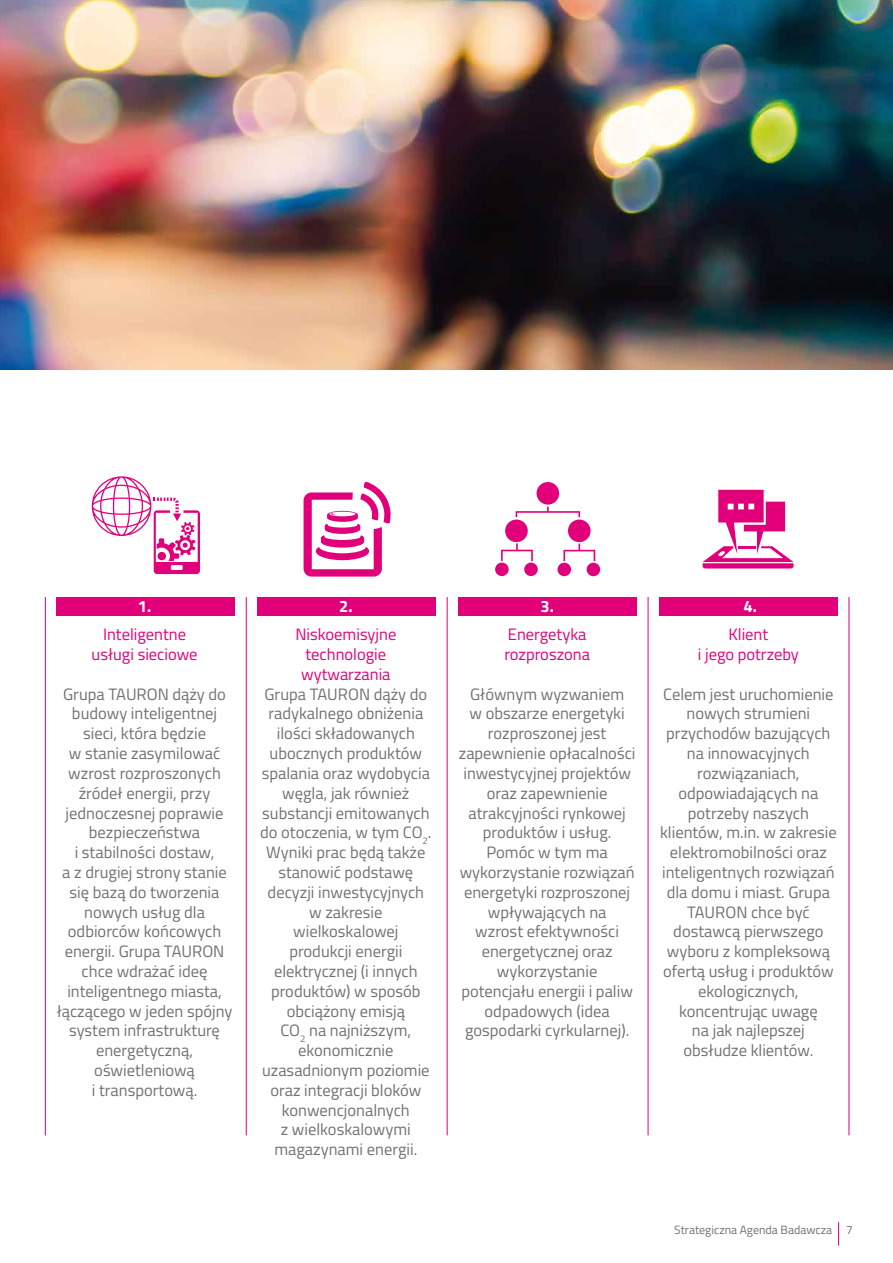
<style>
.page{position:relative;width:893px;height:1263px;background:#fff}
.page>*{position:absolute;margin:0;border:0;box-sizing:border-box;transform-origin:0 0}
.t1{font:16.5px/19.8px "Titillium";color:#707172;text-align:center}
.t2{font:16.5px/19.8px "Titillium";color:#e2007a;text-align:center}
.t3{font:700 16.5px "Titillium";color:#fff}
.t4{font:12px "Titillium";color:#707172}
</style>
<div class="page">
<div style="left:57px;top:597px;width:178px;height:19px;background:#e2007a"></div>
<div style="left:257px;top:597px;width:179px;height:19px;background:#e2007a"></div>
<div style="left:458px;top:597px;width:179px;height:19px;background:#e2007a"></div>
<div style="left:659px;top:597px;width:179px;height:19px;background:#e2007a"></div>
<img style="left:0;top:0;width:893px;height:370px">
<svg style="left:92px;top:476px;width:108px;height:98px"></svg>
<svg style="left:304px;top:481px;width:87px;height:96px"></svg>
<div style="left:537px;top:482px;width:22px;height:23px;background:#e2007a;border-radius:50%"></div>
<div style="left:505px;top:519px;width:23px;height:23px;background:#e2007a;border-radius:50%"></div>
<div style="left:568px;top:519px;width:23px;height:23px;background:#e2007a;border-radius:50%"></div>
<svg style="left:516px;top:507px;width:64px;height:10px"></svg>
<svg style="left:501px;top:543px;width:32px;height:18px"></svg>
<div style="left:495px;top:563px;width:14px;height:13px;background:#e2007a;border-radius:50%"></div>
<div style="left:524px;top:563px;width:14px;height:13px;background:#e2007a;border-radius:50%"></div>
<svg style="left:563px;top:543px;width:32px;height:18px"></svg>
<div style="left:557px;top:563px;width:14px;height:13px;background:#e2007a;border-radius:50%"></div>
<div style="left:587px;top:563px;width:13px;height:13px;background:#e2007a;border-radius:50%"></div>
<svg style="left:703px;top:490px;width:91px;height:78px"></svg>
<hr style="left:246px;top:597px;width:1px;height:538px;background:#e2007a">
<hr style="left:45px;top:597px;width:1px;height:538px;background:#e2007a">
<hr style="left:447px;top:597px;width:1px;height:538px;background:#e2007a">
<hr style="left:648px;top:597px;width:1px;height:538px;background:#e2007a">
<hr style="left:849px;top:597px;width:1px;height:538px;background:#e2007a">
<svg style="left:838px;top:1222px;width:1px;height:23px"></svg>
<p class="t3" style="left:138px;top:594px;width:15px">1.</p>
<p class="t2" style="left:92px;top:624px;width:107px">Inteligentne usługi sieciowe</p>
<p class="t1" style="left:57px;top:683px;width:177px">Grupa TAURON dąży do budowy inteligentnej sieci, która będzie<br>w stanie zasymilować wzrost rozproszonych źródeł energii, przy jednoczesnej poprawie bezpieczeństwa<br>i stabilności dostaw,<br>a z drugiej strony stanie się bazą do tworzenia nowych usług dla odbiorców końcowych energii. Grupa TAURON chce wdrażać ideę inteligentnego miasta, łączącego w jeden spójny system infrastrukturę energetyczną, oświetleniową<br>i transportową.</p>
<p class="t3" style="left:339px;top:594px;width:15px">2.</p>
<p class="t2" style="left:295px;top:624px;width:102px">Niskoemisyjne technologie wytwarzania</p>
<p class="t1" style="left:260px;top:683px;width:173px">Grupa TAURON dąży do radykalnego obniżenia ilości składowanych ubocznych produktów spalania oraz wydobycia węgla, jak również substancji emitowanych do otoczenia, w tym CO<sub>2</sub>.<br>Wyniki prac będą także stanowić podstawę decyzji inwestycyjnych w zakresie wielkoskalowej produkcji energii elektrycznej (i innych produktów) w sposób obciążony emisją<br>CO<sub>2</sub> na najniższym, ekonomicznie uzasadnionym poziomie oraz integracji bloków konwencjonalnych<br>z wielkoskalowymi magazynami energii.</p>
<p class="t3" style="left:540px;top:594px;width:15px">3.</p>
<p class="t2" style="left:504px;top:624px;width:87px;text-align:left">Energetyka rozproszona</p>
<p class="t1" style="left:459px;top:683px;width:178px">Głównym wyzwaniem<br>w obszarze energetyki rozproszonej jest zapewnienie opłacalności inwestycyjnej projektów oraz zapewnienie atrakcyjności rynkowej produktów i usług.<br>Pomóc w tym ma wykorzystanie rozwiązań energetyki rozproszonej wpływających na<br>wzrost efektywności energetycznej oraz wykorzystanie potencjału energii i paliw odpadowych (idea gospodarki cyrkularnej).</p>
<p class="t3" style="left:743px;top:594px;width:15px">4.</p>
<p class="t2" style="left:698px;top:624px;width:103px">Klient<br>i jego potrzeby</p>
<p class="t1" style="left:660px;top:683px;width:178px">Celem jest uruchomienie nowych strumieni przychodów bazujących na innowacyjnych rozwiązaniach, odpowiadających na potrzeby naszych klientów, m.in. w zakresie elektromobilności oraz inteligentnych rozwiązań dla domu i miast. Grupa<br>TAURON chce być dostawcą pierwszego wyboru z kompleksową ofertą usług i produktów ekologicznych, koncentrując uwagę<br>na jak najlepszej obsłudze klientów.</p>
<p class="t4" style="left:674px;top:1221px;width:180px">Strategiczna Agenda Badawcza 7</p>
</div>
